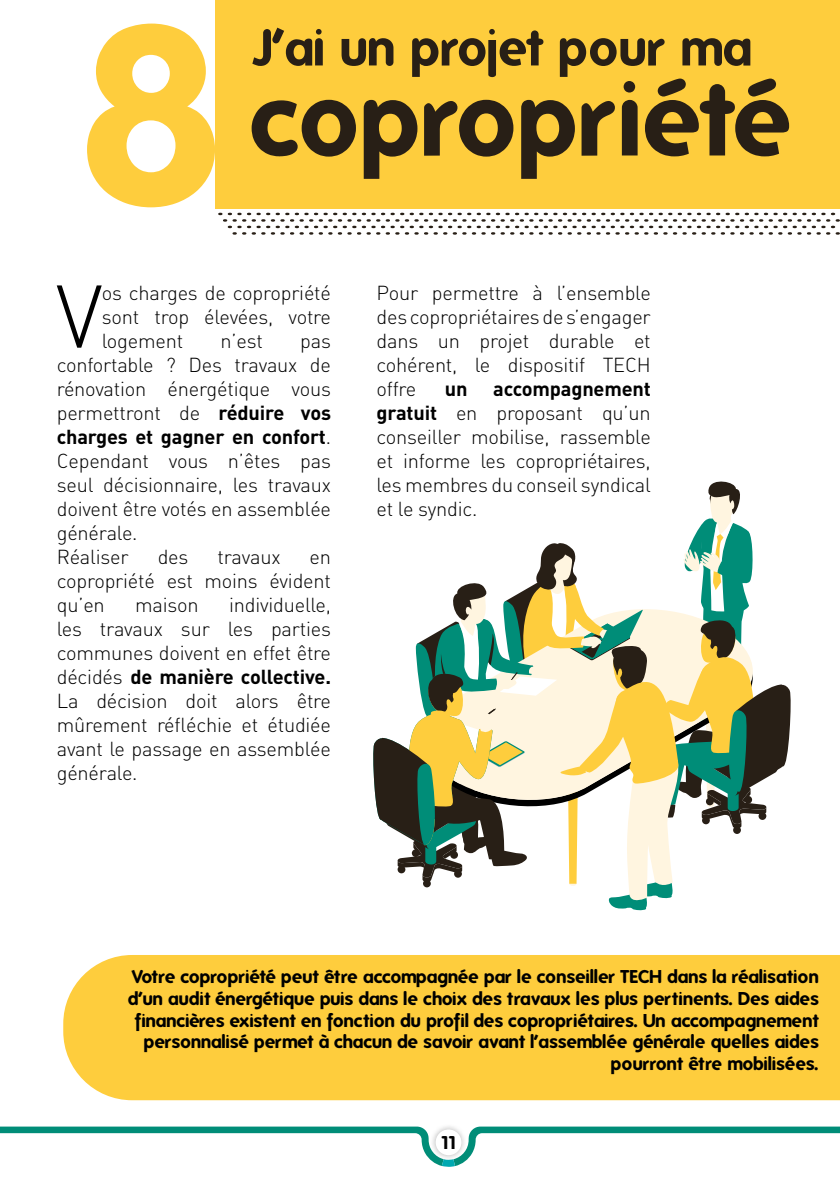
<style>
.page{position:relative;width:840px;height:1191px;background:#fff}
.page>*{position:absolute;margin:0;border:0;box-sizing:border-box;transform-origin:0 0}
.t1{font:700 248.2px "Folks";color:#fecd3d}
.t2{font:700 102px "Folks";color:#281f16}
.t3{font:87.4px "DIN Light Alternate";color:#000}
.t4{font:700 50px "Folks";letter-spacing:-.03em;color:#281f16}
.t5{font:20px/24px "DIN Light Alternate";letter-spacing:-.01em;color:#000;text-align:justify}
.t6{font:700 20px "DIN";letter-spacing:-.01em;color:#000}
.t7{font:700 18px/21.6px "Folks";color:#000;text-align:right}
.s1{font-family:"DIN";font-weight:700}
.s2{font-family:"DIN Light Alternate";font-weight:400}
</style>
<div class="page">
<svg style="left:0;top:1126px;width:839px;height:40px"></svg>
<div style="left:429px;top:1123px;width:38px;height:38px;background:#000;opacity:.29"></div>
<div style="left:435px;top:1129px;width:26px;height:26px;background:#fff;border-radius:50%"></div>
<svg style="left:218px;top:212px;width:621px;height:23px"></svg>
<div style="left:215px;top:0;width:624px;height:209px;background:#fecd3d"></div>
<div style="left:63px;top:955px;width:776px;height:145px;background:#fecd3d"></div>
<svg style="left:373px;top:481px;width:418px;height:430px"></svg>
<h1 class="t1" style="left:79px;top:-29px;width:149px">8</h1>
<h3 class="t4" style="left:251px;top:18px;width:502px">J’ai un projet pour ma</h3>
<h2 class="t2" style="left:251px;top:59px;width:540px">copropriété</h2>
<h3 class="t3" style="left:56px;top:262px;width:48px">V</h3>
<p class="t5" style="left:102px;top:280px;width:231px">os charges de copropriété sont trop élevées, votre logement</p>
<p class="t5" style="left:220px;top:328px;width:44px">n’est</p>
<p class="t5" style="left:57px;top:328px;width:276px;text-indent:243px">pas confortable ? Des travaux de rénovation énergétique vous permettront de <span class="s1">réduire vos</span></p>
<p class="t6" style="left:57px;top:423px;width:276px">charges et gagner en confort<span class="s2">.</span></p>
<p class="t5" style="left:57px;top:448px;width:276px;text-align:left">Cependant vous n’êtes pas seul décisionnaire, les travaux doivent être votés en assemblée générale.<br>Réaliser</p>
<p class="t5" style="left:158px;top:544px;width:32px">des</p>
<p class="t5" style="left:217px;top:544px;width:65px">travaux</p>
<p class="t5" style="left:57px;top:544px;width:276px;text-indent:253px">en copropriété est moins évident qu’en</p>
<p class="t5" style="left:57px;top:592px;width:276px;text-indent:172px">individuelle, les travaux sur les parties communes doivent en effet être</p>
<p class="t6" style="left:57px;top:663px;width:276px"><span class="s2">décidés</span> de manière collective.</p>
<p class="t5" style="left:57px;top:688px;width:276px">La décision doit alors être mûrement réfléchie et étudiée avant le passage en assemblée générale.</p>
<p class="t5" style="left:135px;top:592px;width:65px">maison</p>
<p class="t5" style="left:376px;top:280px;width:276px">Pour permettre à l’ensemble des copropriétaires de s’engager dans un projet durable et cohérent, le dispositif TECH offre</p>
<p class="t6" style="left:444px;top:375px;width:24px">un</p>
<p class="t6" style="left:493px;top:375px;width:159px">accompagnement</p>
<p class="t5" style="left:376px;top:400px;width:276px"><span class="s1">gratuit</span> en proposant qu’un conseiller mobilise, rassemble et informe les copropriétaires, les membres du conseil syndical et le syndic.</p>
<p class="t7" style="left:128px;top:966px;width:692px">Votre copropriété peut être accompagnée par le conseiller TECH dans la réalisation d’un audit énergétique puis dans le choix des travaux les plus pertinents. Des aides financières existent en fonction du profil des copropriétaires. Un accompagnement personnalisé permet à chacun de savoir avant l’assemblée générale quelles aides pourront être mobilisées.</p>
<p class="t7" style="left:441px;top:1131px;width:16px">11</p>
</div>
